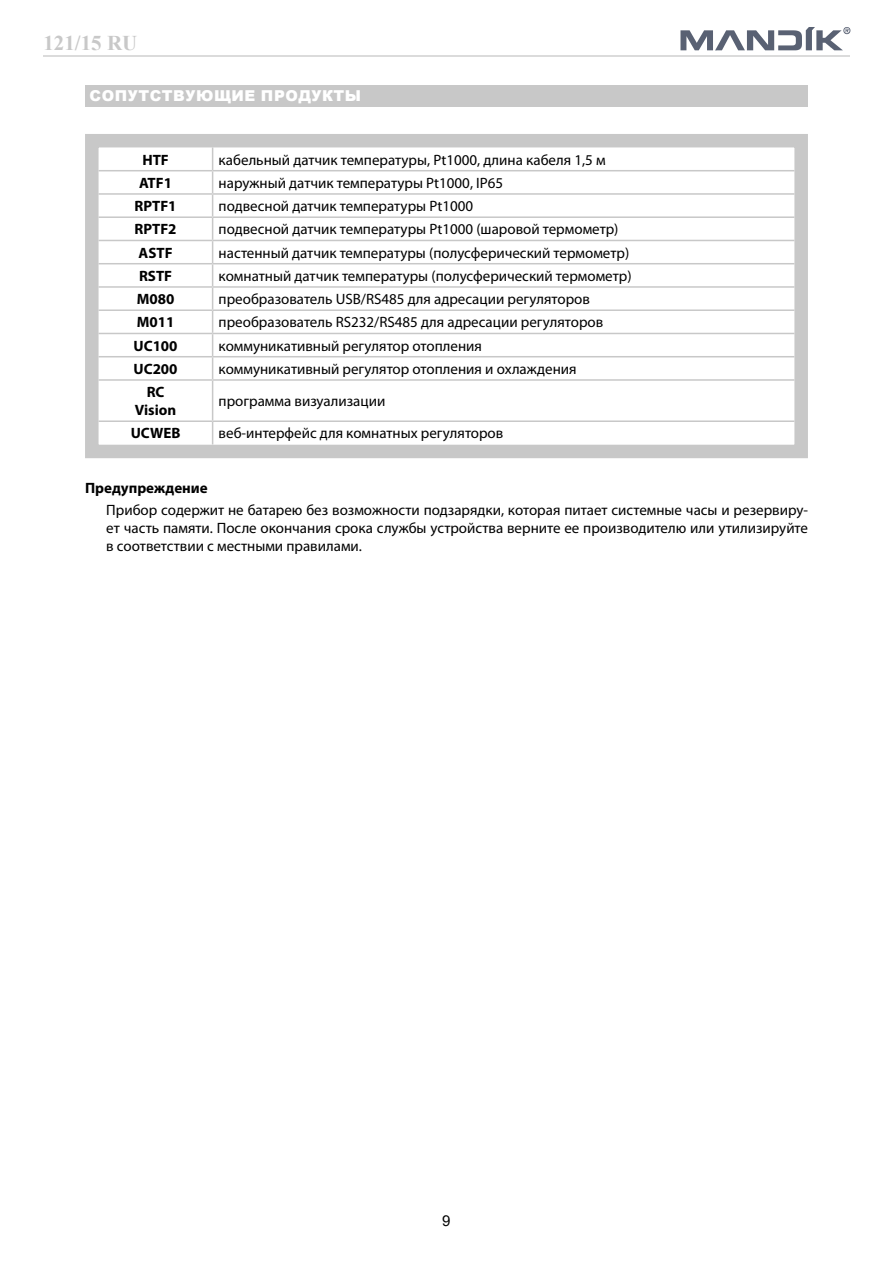
<style>
.page{position:relative;width:893px;height:1263px;background:#fff}
.page>*{position:absolute;margin:0;border:0;box-sizing:border-box;transform-origin:0 0}
.t1{font:700 21px "Times New Roman";color:#c8c8c8}
.t2{font:15px/18px "Myriad Pro";color:#000;text-align:justify}
.t3{font:700 15px/18px "Myriad Pro";color:#000;text-align:center}
.t4{font:900 15px "Arial";letter-spacing:.035em;color:#fff}
.t5{font:15px "Arial";color:#000}
</style>
<div class="page">
<hr style="left:43px;top:55px;width:806px;height:1px;background:#dbdbdb">
<svg style="left:680px;top:27px;width:170px;height:23px"></svg>
<hr style="left:99px;top:170px;width:114px;height:1px;background:#c8c8c8">
<hr style="left:213px;top:170px;width:581px;height:1px;background:#c8c8c8">
<hr style="left:99px;top:193px;width:114px;height:2px;background:#c8c8c8">
<hr style="left:213px;top:193px;width:581px;height:2px;background:#c8c8c8">
<hr style="left:99px;top:216px;width:114px;height:2px;background:#c8c8c8">
<hr style="left:213px;top:216px;width:581px;height:2px;background:#c8c8c8">
<hr style="left:99px;top:240px;width:114px;height:1px;background:#c8c8c8">
<hr style="left:213px;top:240px;width:581px;height:1px;background:#c8c8c8">
<hr style="left:99px;top:263px;width:114px;height:1px;background:#c8c8c8">
<hr style="left:213px;top:263px;width:581px;height:1px;background:#c8c8c8">
<hr style="left:99px;top:286px;width:114px;height:2px;background:#c8c8c8">
<hr style="left:213px;top:286px;width:581px;height:2px;background:#c8c8c8">
<hr style="left:99px;top:309px;width:114px;height:2px;background:#c8c8c8">
<hr style="left:213px;top:309px;width:581px;height:2px;background:#c8c8c8">
<hr style="left:99px;top:333px;width:114px;height:1px;background:#c8c8c8">
<hr style="left:213px;top:333px;width:581px;height:1px;background:#c8c8c8">
<hr style="left:99px;top:356px;width:114px;height:1px;background:#c8c8c8">
<hr style="left:213px;top:356px;width:581px;height:1px;background:#c8c8c8">
<svg style="left:212px;top:149px;width:1px;height:230px"></svg>
<hr style="left:99px;top:379px;width:114px;height:2px;background:#c8c8c8">
<hr style="left:213px;top:379px;width:581px;height:2px;background:#c8c8c8">
<hr style="left:212px;top:381px;width:1px;height:39px;background:#c8c8c8">
<hr style="left:99px;top:420px;width:114px;height:2px;background:#c8c8c8">
<hr style="left:213px;top:420px;width:581px;height:2px;background:#c8c8c8">
<svg style="left:212px;top:422px;width:1px;height:21px"></svg>
<div style="left:85px;top:134px;width:723px;height:324px;border:14px solid #c8c8c8"></div>
<div style="left:85px;top:85px;width:723px;height:21px;background:#c8c8c8"></div>
<h1 class="t1" style="left:43px;top:28px;width:95px">121/15 RU</h1>
<p class="t4" style="left:90px;top:85px;width:273px">СОПУТСТВУЮЩИЕ ПРОДУКТЫ</p>
<p class="t3" style="left:142px;top:150px;width:28px">HTF</p>
<p class="t2" style="left:219px;top:150px;width:389px">кабельный датчик температуры, Pt1000, длина кабеля 1,5 м</p>
<p class="t3" style="left:139px;top:173px;width:35px">ATF1</p>
<p class="t2" style="left:219px;top:174px;width:286px">наружный датчик температуры Pt1000, IP65</p>
<p class="t3" style="left:135px;top:197px;width:44px">RPTF1</p>
<p class="t2" style="left:219px;top:197px;width:256px">подвесной датчик температуры Pt1000</p>
<p class="t3" style="left:135px;top:220px;width:44px">RPTF2</p>
<p class="t2" style="left:219px;top:220px;width:401px">подвесной датчик температуры Pt1000 (шаровой термометр)</p>
<p class="t3" style="left:139px;top:243px;width:36px">ASTF</p>
<p class="t2" style="left:219px;top:243px;width:412px">настенный датчик температуры (полусферический термометр)</p>
<p class="t3" style="left:139px;top:266px;width:35px">RSTF</p>
<p class="t2" style="left:219px;top:267px;width:414px">комнатный датчик температуры (полусферический термометр)</p>
<p class="t3" style="left:137px;top:290px;width:39px">M080</p>
<p class="t2" style="left:219px;top:290px;width:373px">преобразователь USB/RS485 для адресации регуляторов</p>
<p class="t3" style="left:137px;top:313px;width:39px">M011</p>
<p class="t2" style="left:219px;top:313px;width:386px">преобразователь RS232/RS485 для адресации регуляторов</p>
<p class="t3" style="left:134px;top:336px;width:46px">UC100</p>
<p class="t2" style="left:219px;top:336px;width:265px">коммуникативный регулятор отопления</p>
<p class="t3" style="left:134px;top:359px;width:46px">UC200</p>
<p class="t2" style="left:219px;top:360px;width:360px">коммуникативный регулятор отопления и охлаждения</p>
<p class="t3" style="left:135px;top:383px;width:43px">RC<br>Vision</p>
<p class="t2" style="left:219px;top:392px;width:168px">программа визуализации</p>
<p class="t3" style="left:131px;top:424px;width:51px">UCWEB</p>
<p class="t2" style="left:219px;top:424px;width:286px">веб-интерфейс для комнатных регуляторов</p>
<p class="t3" style="left:85px;top:478px;width:124px">Предупреждение</p>
<p class="t2" style="left:106px;top:501px;width:703px">Прибор содержит не батарею без возможности подзарядки, которая питает системные часы и резервиру&shy;ет часть памяти. После окончания срока службы устройства верните ее производителю или утилизируйте в соответствии с местными правилами.</p>
<p class="t5" style="left:442px;top:1210px;width:10px">9</p>
</div>
